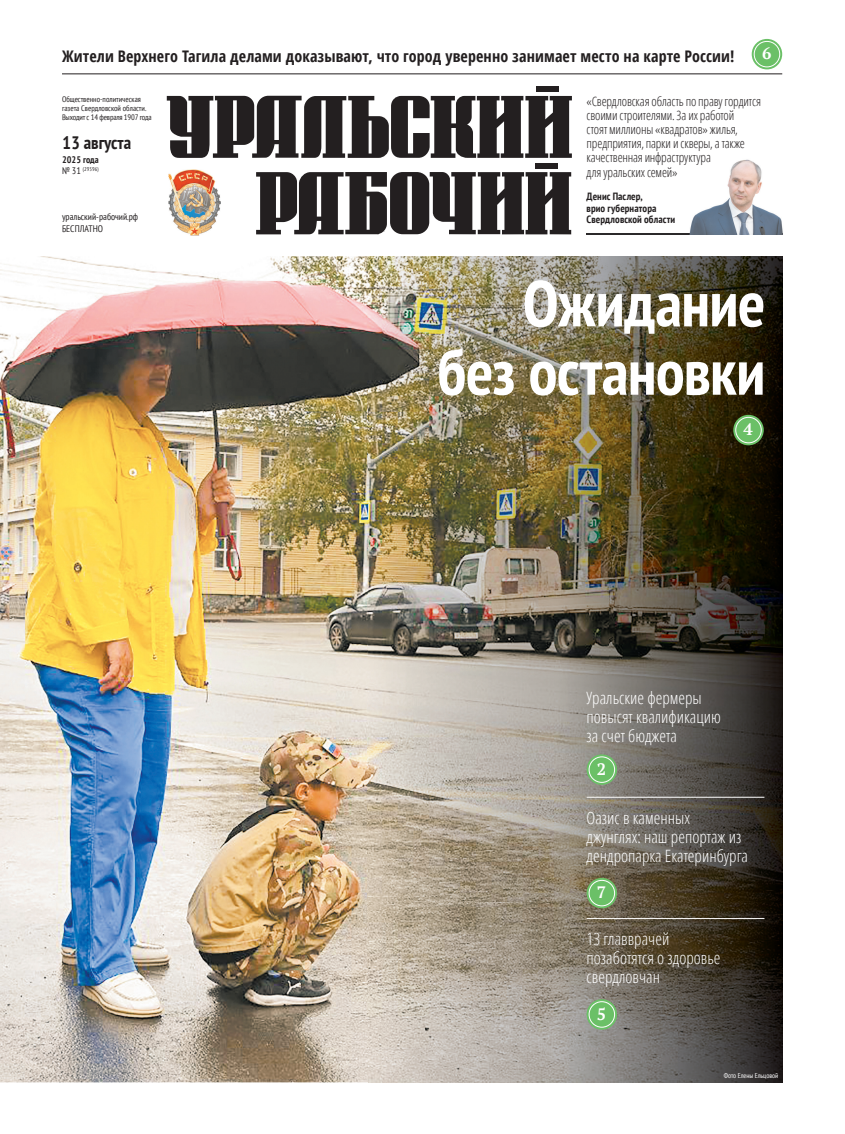
<style>
.page{position:relative;width:845px;height:1134px;background:#fff}
.page>*{position:absolute;margin:0;border:0;box-sizing:border-box;transform-origin:0 0}
.t1{font:700 condensed 64.7px/68.3px "PT Sans";letter-spacing:-.01em;color:#fff;text-align:right}
.t2{font:700 condensed 18px "PT Sans";color:#231f20}
.t3{font:300 condensed 17px/19px "Open Sans";color:#fff}
.t4{font:700 16.5px "PT Serif";color:#fff}
.t5{font:700 condensed 16px "Open Sans";letter-spacing:.005em;color:#231f20}
.t6{font:300 condensed 13px/14.2px "Open Sans";letter-spacing:-.01em;color:#231f20}
.t7{font:700 condensed 10.5px/11.5px "PT Sans";letter-spacing:.01em;color:#231f20}
.t8{font:condensed 9.5px/11.5px "PT Sans";color:#231f20}
.t9{font:700 condensed 9.5px "PT Sans";color:#231f20}
.t10{font:condensed 8px/9px "PT Sans";color:#231f20}
.t11{font:condensed 7px "PT Sans";color:#fff}
.t12{font:condensed 5.5px "PT Sans";color:#231f20}
.s1{font-size:9.5px}
</style>
<div class="page">
<hr style="left:586px;top:233px;width:196px;height:1px;background:#2b292a">
<hr style="left:62px;top:73px;width:720px;height:1px;background:#231f20">
<img style="left:190px;top:234px;width:10px;height:2px">
<svg style="left:751px;top:39px;width:31px;height:30px"></svg>
<div style="left:754px;top:41px;width:26px;height:26px;border:1px solid #fff;border-radius:50%"></div>
<svg style="left:167px;top:86px;width:405px;height:148px"></svg>
<img style="left:689px;top:159px;width:94px;height:75px">
<img style="left:689px;top:233px;width:93px;height:1px">
<img style="left:0;top:256px;width:368px;height:826px">
<img style="left:368px;top:256px;width:414px;height:826px">
<svg style="left:586px;top:754px;width:31px;height:31px"></svg>
<div style="left:588px;top:756px;width:27px;height:27px;border:1px solid #fff;border-radius:50%"></div>
<svg style="left:733px;top:415px;width:31px;height:30px"></svg>
<div style="left:735px;top:417px;width:26px;height:26px;border:1px solid #fff;border-radius:50%"></div>
<svg style="left:586px;top:878px;width:31px;height:30px"></svg>
<div style="left:588px;top:880px;width:27px;height:26px;border:1px solid #fff;border-radius:50%"></div>
<svg style="left:586px;top:999px;width:31px;height:31px"></svg>
<div style="left:588px;top:1001px;width:27px;height:27px;border:1px solid #fff;border-radius:50%"></div>
<hr style="left:586px;top:797px;width:178px;height:1px;background:#fff">
<hr style="left:586px;top:918px;width:178px;height:1px;background:#fff">
<p class="t5" style="left:62px;top:45px;width:674px">Жители Верхнего Тагила делами доказывают, что город уверенно занимает место на карте России!</p>
<p class="t4" style="left:762px;top:43px;width:11px">6</p>
<p class="t6" style="left:586px;top:94px;width:176px">«Свердловская область по праву гордится своими строителями. За их работой<br>стоят миллионы «квадратов» жилья, предприятия, парки и скверы, а также качественная инфраструктура<br>для уральских семей»</p>
<p class="t7" style="left:586px;top:191px;width:90px">Денис Паслер,<br>врио губернатора<br>Свердловской области</p>
<p class="t10" style="left:62px;top:94px;width:91px">Общественно-политическая газета Свердловской области.<br>Выходит с 14 февраля 1907 года</p>
<h2 class="t2" style="left:62px;top:131px;width:71px">13 августа</h2>
<p class="t9" style="left:62px;top:153px;width:38px">2025 года</p>
<p class="t12" style="left:62px;top:166px;width:38px"><span class="s1">№ 31</span> (29596)</p>
<p class="t8" style="left:62px;top:211px;width:78px">уральский-рабочий.рф<br>БЕСПЛАТНО</p>
<h1 class="t1" style="left:437px;top:268px;width:329px">Ожидание без остановки</h1>
<p class="t4" style="left:743px;top:418px;width:11px">4</p>
<h3 class="t3" style="left:586px;top:688px;width:136px">Уральские фермеры повысят квалификацию за счет бюджета</h3>
<p class="t4" style="left:597px;top:758px;width:11px">2</p>
<h3 class="t3" style="left:586px;top:807px;width:163px">Оазис в каменных джунглях: наш репортаж из дендропарка Екатеринбурга</h3>
<p class="t4" style="left:597px;top:881px;width:11px">7</p>
<h3 class="t3" style="left:586px;top:929px;width:135px">13 главврачей позаботятся о здоровье свердловчан</h3>
<p class="t4" style="left:597px;top:1003px;width:11px">5</p>
<p class="t11" style="left:723px;top:1071px;width:56px">Фото Елены Ельцовой</p>
</div>
